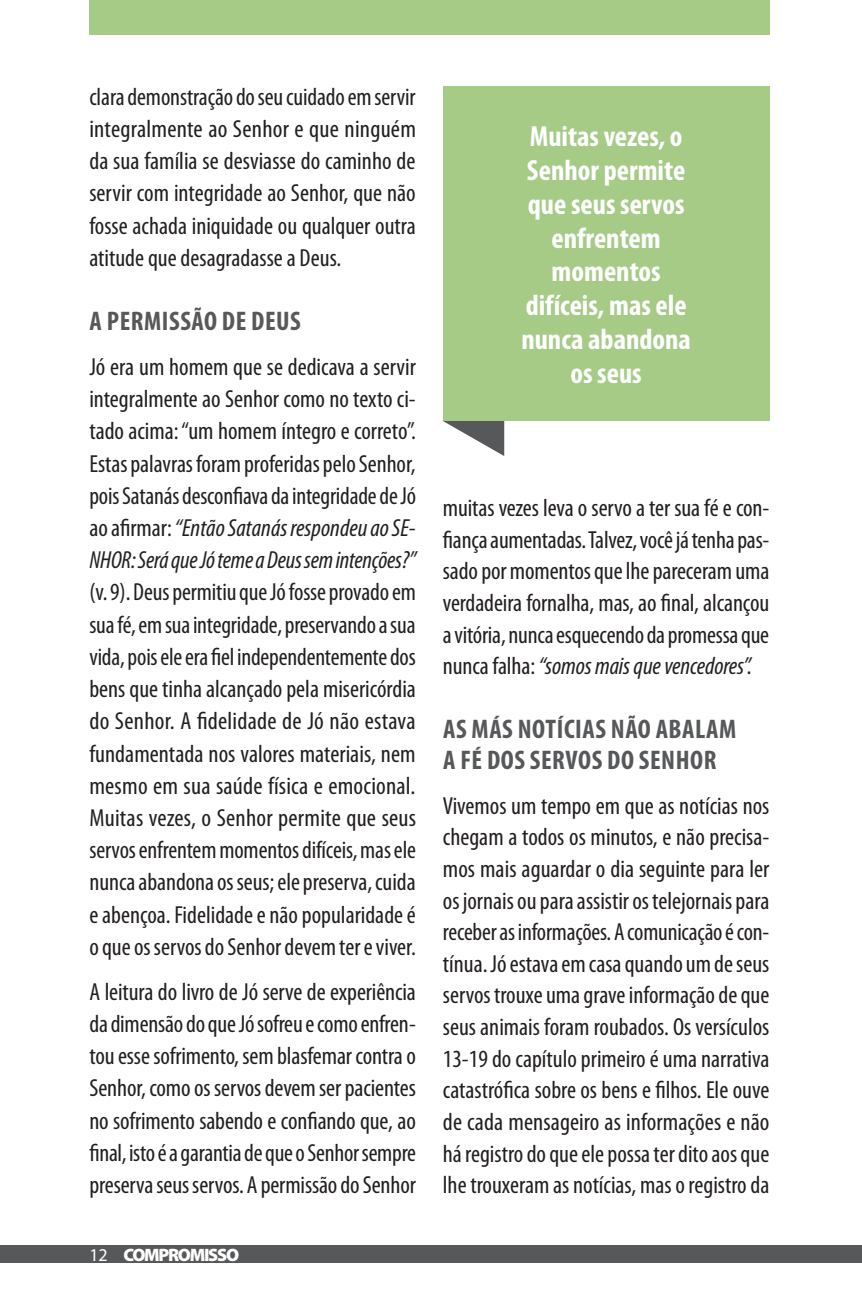
<style>
.page{position:relative;width:862px;height:1308px;background:#fff}
.page>*{position:absolute;margin:0;border:0;box-sizing:border-box;transform-origin:0 0}
.OLHO{font:700 condensed 29.25px/33.8px "Myriad Pro";color:#fff;text-align:center}
.sub{font:700 condensed 27px/31.5px "Myriad Pro";letter-spacing:.02em;color:#57585a}
.texto{font:condensed 24.75px/32.2px "Myriad Pro";color:#231f20;text-align:justify}
.t1{font:900 18px "Myriad Pro";letter-spacing:-.07em;color:#fff}
.s1{font-style:italic}
.s2{font-weight:400}
</style>
<div class="page">
<div style="left:89px;top:0;width:680px;height:35px;background:#a5cb87"></div>
<div style="left:442px;top:86px;width:327px;height:335px;background:#a5cb87"></div>
<svg style="left:442px;top:385px;width:62px;height:71px"></svg>
<div style="left:0;top:1245px;width:861px;height:18px;background:#57585a"></div>
<p class="texto" style="left:89px;top:80px;width:328px">clara demonstração do seu cuidado em servir integralmente ao Senhor e que ninguém da sua família se desviasse do caminho de servir com integridade ao Senhor, que não fosse achada iniquidade ou qualquer outra atitude que desagradasse a Deus.</p>
<p class="sub" style="left:90px;top:304px;width:213px">A PERMISSÃO DE DEUS</p>
<p class="texto" style="left:89px;top:350px;width:328px">Jó era um homem que se dedicava a servir integralmente ao Senhor como no texto ci&shy;tado acima: “um homem íntegro e correto”.<br>Estas palavras foram proferidas pelo Senhor, pois Satanás desconfiava da integridade de Jó ao afirmar: <span class="s1">“Então Satanás respondeu ao SE-NHOR: Será que Jó teme a Deus sem intenções?” </span>(v. 9). Deus permitiu que Jó fosse provado em sua fé, em sua integridade, preservando a sua vida, pois ele era fiel independentemente dos bens que tinha alcançado pela misericórdia do Senhor. A fidelidade de Jó não estava fundamentada nos valores materiais, nem mesmo em sua saúde física e emocional.<br>Muitas vezes, o Senhor permite que seus servos enfrentem momentos difíceis, mas ele nunca abandona os seus; ele preserva, cuida e abençoa. Fidelidade e não popularidade é o que os servos do Senhor devem ter e viver.</p>
<p class="texto" style="left:89px;top:975px;width:328px">A leitura do livro de Jó serve de experiência da dimensão do que Jó sofreu e como enfren&shy;tou esse sofrimento, sem blasfemar contra o Senhor, como os servos devem ser pacientes no sofrimento sabendo e confiando que, ao final, isto é a garantia de que o Senhor sempre preserva seus servos. A permissão do Senhor</p>
<p class="t1" style="left:89px;top:1244px;width:151px"><span class="s2">12</span> COMPROMISSO</p>
<p class="OLHO" style="left:521px;top:119px;width:171px">Muitas vezes, o<br>Senhor permite que seus servos enfrentem momentos difíceis, mas ele nunca abandona os seus</p>
<p class="texto" style="left:442px;top:492px;width:328px;line-height:31.5px">muitas vezes leva o servo a ter sua fé e con&shy;fiança aumentadas. Talvez, você já tenha pas&shy;sado por momentos que lhe pareceram uma verdadeira fornalha, mas, ao final, alcançou a vitória, nunca esquecendo da promessa que nunca falha: <span class="s1">“somos mais que vencedores”.</span></p>
<p class="sub" style="left:443px;top:712px;width:294px">AS MÁS NOTÍCIAS NÃO ABALAM<br>A FÉ DOS SERVOS DO SENHOR</p>
<p class="texto" style="left:442px;top:789px;width:328px;line-height:31.5px">Vivemos um tempo em que as notícias nos chegam a todos os minutos, e não precisa&shy;mos mais aguardar o dia seguinte para ler os jornais ou para assistir os telejornais para receber as informações. A comunicação é con&shy;tínua. Jó estava em casa quando um de seus servos trouxe uma grave informação de que seus animais foram roubados. Os versículos 13-19 do capítulo primeiro é uma narrativa catastrófica sobre os bens e filhos. Ele ouve de cada mensageiro as informações e não há registro do que ele possa ter dito aos que lhe trouxeram as notícias, mas o registro da</p>
</div>
